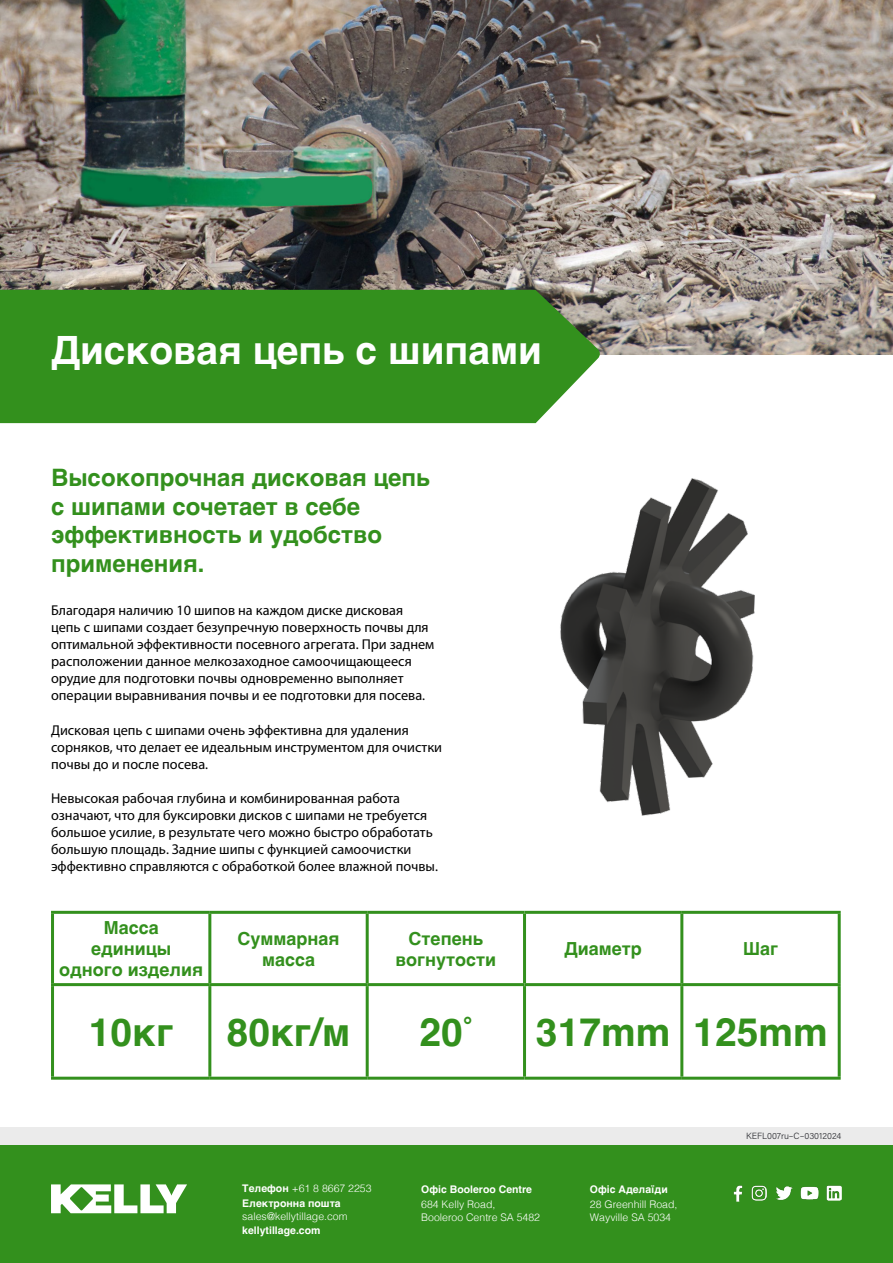
<style>
.page{position:relative;width:893px;height:1263px;background:#fff}
.page>*{position:absolute;margin:0;border:0;box-sizing:border-box;transform-origin:0 0}
.t1{font:700 39px "Helvetica";color:#33901d}
.t2{font:700 39px "Helvetica";color:#fff}
.t3{font:700 24px/28.8px "Helvetica";color:#33901d}
.t4{font:700 18px/21px "Helvetica";color:#33901d;text-align:center}
.t5{font:14.25px/17.1px "Myriad Pro";color:#000}
.t6{font:300 10.5px/12.6px "Helvetica";color:#fff}
.t7{font:700 10.5px/14.7px "Helvetica";color:#fff}
.t8{font:300 9px "Acumin Pro";color:#2d2e33}
.s1{font-weight:300}
</style>
<div class="page">
<div style="left:0;top:1144px;width:893px;height:119px;background:#33901d"></div>
<div style="left:0;top:1127px;width:893px;height:17px;background:#ebebeb"></div>
<img style="left:776px;top:1186px;width:16px;height:14px">
<img style="left:733px;top:1185px;width:10px;height:16px">
<img style="left:752px;top:1186px;width:15px;height:15px">
<img style="left:800px;top:1186px;width:18px;height:14px">
<img style="left:827px;top:1185px;width:15px;height:15px">
<svg style="left:51px;top:1184px;width:136px;height:29px"></svg>
<img style="left:560px;top:478px;width:195px;height:338px">
<hr style="left:51px;top:914px;width:3px;height:69px;background:#33901d">
<hr style="left:51px;top:986px;width:3px;height:91px;background:#33901d">
<hr style="left:51px;top:911px;width:159px;height:3px;background:#33901d">
<hr style="left:210px;top:911px;width:157px;height:3px;background:#33901d">
<hr style="left:367px;top:911px;width:157px;height:3px;background:#33901d">
<hr style="left:524px;top:911px;width:158px;height:3px;background:#33901d">
<hr style="left:682px;top:911px;width:159px;height:3px;background:#33901d">
<hr style="left:208px;top:914px;width:3px;height:69px;background:#33901d">
<hr style="left:366px;top:914px;width:3px;height:69px;background:#33901d">
<hr style="left:523px;top:914px;width:3px;height:69px;background:#33901d">
<hr style="left:680px;top:914px;width:3px;height:69px;background:#33901d">
<hr style="left:838px;top:914px;width:3px;height:69px;background:#33901d">
<hr style="left:208px;top:986px;width:3px;height:91px;background:#33901d">
<hr style="left:366px;top:986px;width:3px;height:91px;background:#33901d">
<hr style="left:523px;top:986px;width:3px;height:91px;background:#33901d">
<hr style="left:680px;top:986px;width:3px;height:91px;background:#33901d">
<hr style="left:838px;top:986px;width:3px;height:91px;background:#33901d">
<hr style="left:51px;top:983px;width:159px;height:3px;background:#33901d">
<hr style="left:210px;top:983px;width:157px;height:3px;background:#33901d">
<hr style="left:367px;top:983px;width:157px;height:3px;background:#33901d">
<hr style="left:524px;top:983px;width:158px;height:3px;background:#33901d">
<hr style="left:682px;top:983px;width:159px;height:3px;background:#33901d">
<hr style="left:51px;top:1077px;width:159px;height:3px;background:#33901d">
<hr style="left:210px;top:1077px;width:157px;height:3px;background:#33901d">
<hr style="left:367px;top:1077px;width:157px;height:3px;background:#33901d">
<hr style="left:524px;top:1077px;width:158px;height:3px;background:#33901d">
<hr style="left:682px;top:1077px;width:159px;height:3px;background:#33901d">
<img style="left:0;top:0;width:893px;height:354px">
<div style="left:0;top:290px;width:601px;height:133px;background:#33901d"></div>
<p class="t2" style="left:51px;top:327px;width:492px">Дисковая цепь с шипами</p>
<p class="t3" style="left:51px;top:466px;width:380px">Высокопрочная дисковая цепь с шипами сочетает в себе</p>
<p class="t3" style="left:51px;top:523px;width:333px">эффективность и удобство</p>
<p class="t3" style="left:51px;top:552px;width:155px">применения.</p>
<p class="t5" style="left:51px;top:602px;width:385px">Благодаря наличию 10 шипов на каждом диске дисковая цепь с шипами создает безупречную поверхность почвы для оптимальной эффективности посевного агрегата. При заднем расположении данное мелкозаходное самоочищающееся орудие для подготовки почвы одновременно выполняет операции выравнивания почвы и ее подготовки для посева.</p>
<p class="t5" style="left:51px;top:721px;width:393px">Дисковая цепь с шипами очень эффективна для удаления сорняков, что делает ее идеальным инструментом для очистки почвы до и после посева.</p>
<p class="t5" style="left:51px;top:790px;width:388px">Невысокая рабочая глубина и комбинированная работа означают, что для буксировки дисков с шипами не требуется большое усилие, в результате чего можно быстро обработать большую площадь. Задние шипы с функцией самоочистки эффективно справляются с обработкой более влажной почвы.</p>
<p class="t4" style="left:104px;top:919px;width:57px">Масса</p>
<p class="t4" style="left:91px;top:940px;width:81px">единицы</p>
<p class="t4" style="left:59px;top:961px;width:145px">одного изделия</p>
<p class="t4" style="left:238px;top:930px;width:104px">Суммарная масса</p>
<p class="t4" style="left:409px;top:930px;width:76px">Степень</p>
<p class="t4" style="left:395px;top:951px;width:102px">вогнутости</p>
<p class="t4" style="left:565px;top:940px;width:79px">Диаметр</p>
<p class="t4" style="left:743px;top:940px;width:36px">Шаг</p>
<p class="t1" style="left:89px;top:1008px;width:86px">10кг</p>
<p class="t1" style="left:227px;top:1008px;width:125px">80кг/м</p>
<p class="t1" style="left:420px;top:1008px;width:54px">20<sup>°</sup></p>
<p class="t1" style="left:536px;top:1008px;width:136px">317mm</p>
<p class="t1" style="left:693px;top:1008px;width:136px">125mm</p>
<p class="t7" style="left:242px;top:1182px;width:131px">Телефон <span class="s1">+61 8 8667 2253<br></span>Електронна пошта</p>
<p class="t6" style="left:242px;top:1209px;width:107px">sales@kellytillage.com</p>
<p class="t7" style="left:242px;top:1224px;width:80px">kellytillage.com</p>
<p class="t7" style="left:421px;top:1183px;width:112px">Офіс Booleroo Centre</p>
<p class="t6" style="left:421px;top:1197px;width:120px">684 Kelly Road,<br>Booleroo Centre SA 5482</p>
<p class="t7" style="left:590px;top:1183px;width:79px">Офіс Аделаїди</p>
<p class="t6" style="left:590px;top:1197px;width:89px">28 Greenhill Road,<br>Wayville SA 5034</p>
<p class="t8" style="left:746px;top:1130px;width:97px">KEFL007ru–C–03012024</p>
</div>
